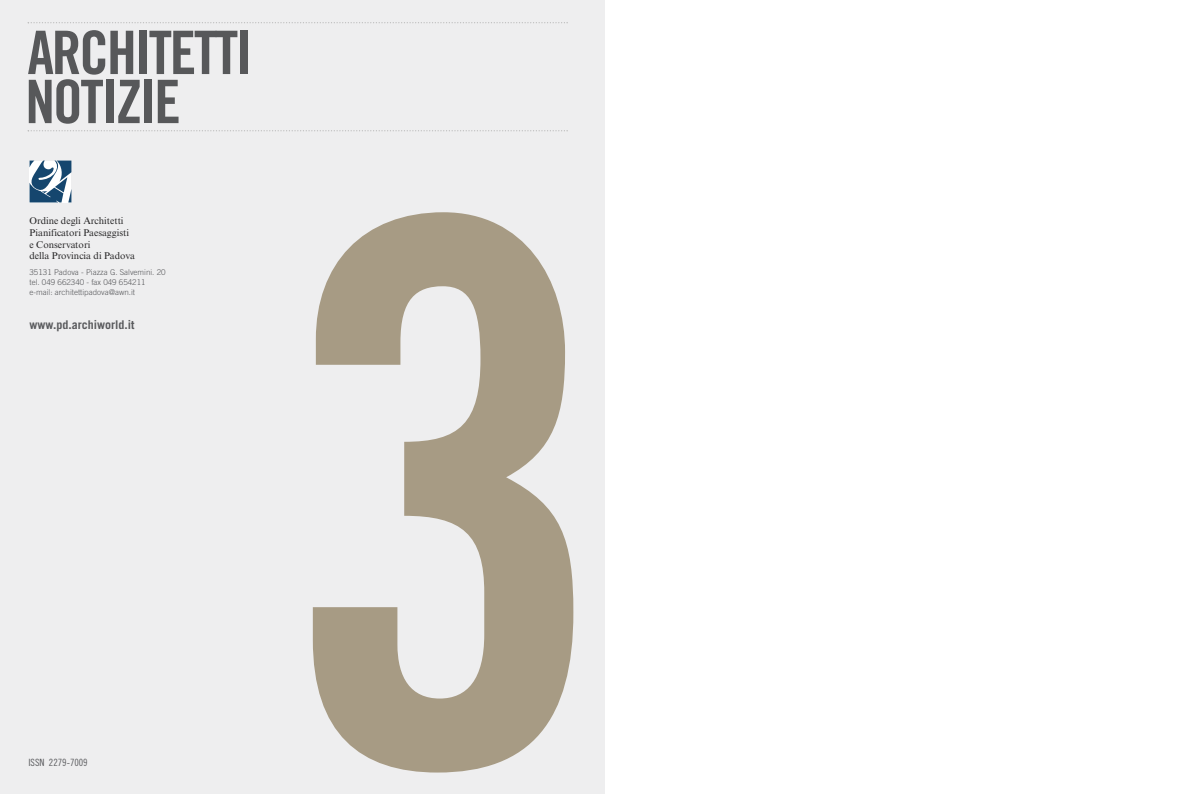
<style>
.page{position:relative;width:1191px;height:794px;background:#fff}
.page>*{position:absolute;margin:0;border:0;box-sizing:border-box;transform-origin:0 0}
.t1{font:700 12px "Trade Gothic LT Std";color:#58595c}
.t2{font:10px "Trade Gothic LT Std Cn 18";color:#58595c}
.t3{font:9.8px/11.8px "Times New Roman MT Std";color:#272627}
.t4{font:300 8px/10px "Trade Gothic LT Std";color:#58595c}
</style>
<div class="page">
<div style="left:0;top:0;width:605px;height:794px;background:#eeeeef"></div>
<div style="left:139px;top:31px;width:7px;height:43px;background:#57585a"></div>
<svg style="left:149px;top:31px;width:88px;height:43px"></svg>
<div style="left:240px;top:31px;width:8px;height:43px;background:#57585a"></div>
<svg style="left:28px;top:30px;width:112px;height:94px"></svg>
<div style="left:144px;top:80px;width:8px;height:43px;background:#57585a"></div>
<svg style="left:158px;top:80px;width:20px;height:43px"></svg>
<svg style="left:30px;top:161px;width:41px;height:41px;background:#728fa7"></svg>
<svg style="left:28px;top:22px;width:540px;height:1px"></svg>
<svg style="left:28px;top:130px;width:540px;height:1px"></svg>
<svg style="left:313px;top:212px;width:260px;height:560px;fill:#a79b84"></svg>
<p class="t3" style="left:30px;top:216px;width:107px">Ordine degli Architetti<br>Pianificatori Paesaggisti e Conservatori<br>della Provincia di Padova</p>
<p class="t4" style="left:30px;top:268px;width:138px">35131 Padova - Piazza G. Salvemini. 20 tel. 049 662340 - fax 049 654211 e-mail: architettipadova@awn.it</p>
<h1 class="t1" style="left:30px;top:320px;width:106px">www.pd.archiworld.it</h1>
<p class="t2" style="left:28px;top:758px;width:61px">ISSN 2279-7009</p>
</div>
